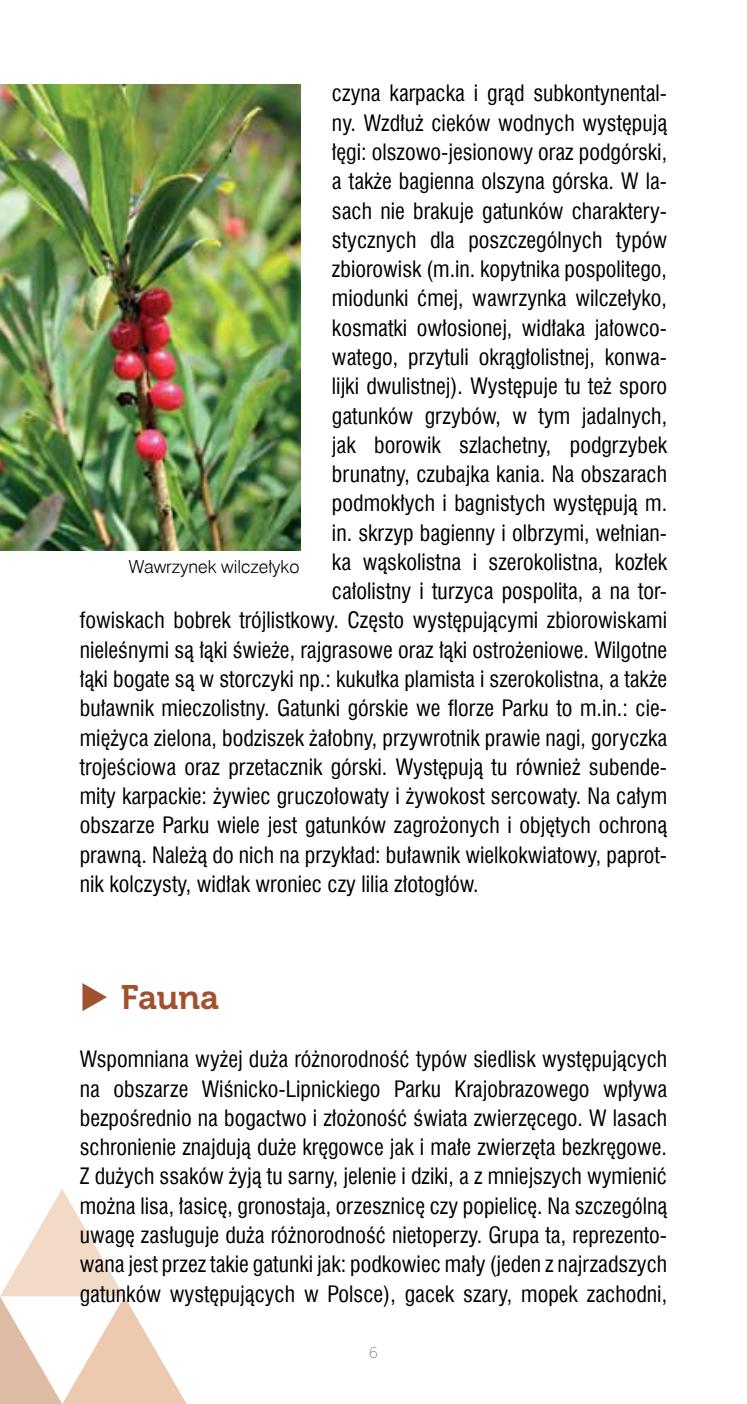
<style>
.page{position:relative;width:747px;height:1404px;background:#fff}
.page>*{position:absolute;margin:0;border:0;box-sizing:border-box;transform-origin:0 0}
.t1{font:33.75px "Museo 700";color:#a1512e}
.t2{font:22.05px/29.2px "Swis 721 Cn EU";color:#000;text-align:justify}
.t3{font:18px "Swis 721 Lt EU";color:#000}
.t4{font:15.75px "Museo 100";color:#808285}
</style>
<div class="page">
<svg style="left:0;top:1189px;width:186px;height:214px"></svg>
<img style="left:0;top:84px;width:300px;height:466px">
<p class="t2" style="left:332px;top:79px;width:336px">czyna karpacka i grąd subkontynental-</p>
<p class="t2" style="left:332px;top:108px;width:336px">ny. Wzdłuż cieków wodnych występują</p>
<p class="t2" style="left:332px;top:137px;width:336px">łęgi: olszowo-jesionowy oraz podgórski,</p>
<p class="t2" style="left:332px;top:166px;width:336px">a także bagienna olszyna górska. W la-</p>
<p class="t2" style="left:332px;top:196px;width:336px">sach nie brakuje gatunków charaktery-</p>
<p class="t2" style="left:332px;top:225px;width:336px">stycznych dla poszczególnych typów</p>
<p class="t2" style="left:332px;top:254px;width:336px">zbiorowisk (m.in. kopytnika pospolitego,</p>
<p class="t2" style="left:332px;top:283px;width:336px">miodunki ćmej, wawrzynka wilczełyko,</p>
<p class="t2" style="left:332px;top:313px;width:336px">kosmatki owłosionej, widłaka jałowco-</p>
<p class="t2" style="left:332px;top:342px;width:336px">watego, przytuli okrągłolistnej, konwa-</p>
<p class="t2" style="left:332px;top:371px;width:336px">lijki dwulistnej). Występuje tu też sporo</p>
<p class="t2" style="left:332px;top:401px;width:336px">gatunków grzybów, w tym jadalnych,</p>
<p class="t2" style="left:332px;top:430px;width:336px">jak borowik szlachetny, podgrzybek</p>
<p class="t2" style="left:332px;top:459px;width:336px">brunatny, czubajka kania. Na obszarach</p>
<p class="t2" style="left:332px;top:488px;width:336px">podmokłych i bagnistych występują m.</p>
<p class="t2" style="left:332px;top:518px;width:336px">in. skrzyp bagienny i olbrzymi, wełnian-</p>
<p class="t2" style="left:332px;top:547px;width:336px">ka wąskolistna i szerokolistna, kozłek</p>
<p class="t2" style="left:332px;top:576px;width:336px">całolistny i turzyca pospolita, a na tor-</p>
<p class="t2" style="left:80px;top:605px;width:588px">fowiskach bobrek trójlistkowy. Często występującymi zbiorowiskami</p>
<p class="t2" style="left:80px;top:635px;width:588px">nieleśnymi są łąki świeże, rajgrasowe oraz łąki ostrożeniowe. Wilgotne</p>
<p class="t2" style="left:80px;top:664px;width:588px">łąki bogate są w storczyki np.: kukułka plamista i szerokolistna, a także</p>
<p class="t2" style="left:80px;top:693px;width:588px">buławnik mieczolistny. Gatunki górskie we florze Parku to m.in.: cie-</p>
<p class="t2" style="left:80px;top:722px;width:588px">miężyca zielona, bodziszek żałobny, przywrotnik prawie nagi, goryczka</p>
<p class="t2" style="left:80px;top:752px;width:588px">trojeściowa oraz przetacznik górski. Występują tu również subende-</p>
<p class="t2" style="left:80px;top:781px;width:588px">mity karpackie: żywiec gruczołowaty i żywokost sercowaty. Na całym</p>
<p class="t2" style="left:80px;top:810px;width:588px">obszarze Parku wiele jest gatunków zagrożonych i objętych ochroną</p>
<p class="t2" style="left:80px;top:839px;width:588px">prawną. Należą do nich na przykład: buławnik wielkokwiatowy, paprot-</p>
<p class="t2" style="left:80px;top:869px;width:400px">nik kolczysty, widłak wroniec czy lilia złotogłów.</p>
<p class="t3" style="left:129px;top:555px;width:172px">Wawrzynek wilczełyko</p>
<h1 class="t1" style="left:80px;top:978px;width:141px">◆ Fauna</h1>
<p class="t2" style="left:80px;top:1044px;width:588px">Wspomniana wyżej duża różnorodność typów siedlisk występujących na obszarze Wiśnicko-Lipnickiego Parku Krajobrazowego wpływa bezpośrednio na bogactwo i złożoność świata zwierzęcego. W lasach schronienie znajdują duże kręgowce jak i małe zwierzęta bezkręgowe.<br>Z dużych ssaków żyją tu sarny, jelenie i dziki, a z mniejszych wymienić można lisa, łasicę, gronostaja, orzesznicę czy popielicę. Na szczególną uwagę zasługuje duża różnorodność nietoperzy. Grupa ta, reprezento&shy;wana jest przez takie gatunki jak: podkowiec mały (jeden z najrzadszych gatunków występujących w Polsce), gacek szary, mopek zachodni,</p>
<p class="t4" style="left:369px;top:1344px;width:10px">6</p>
</div>
